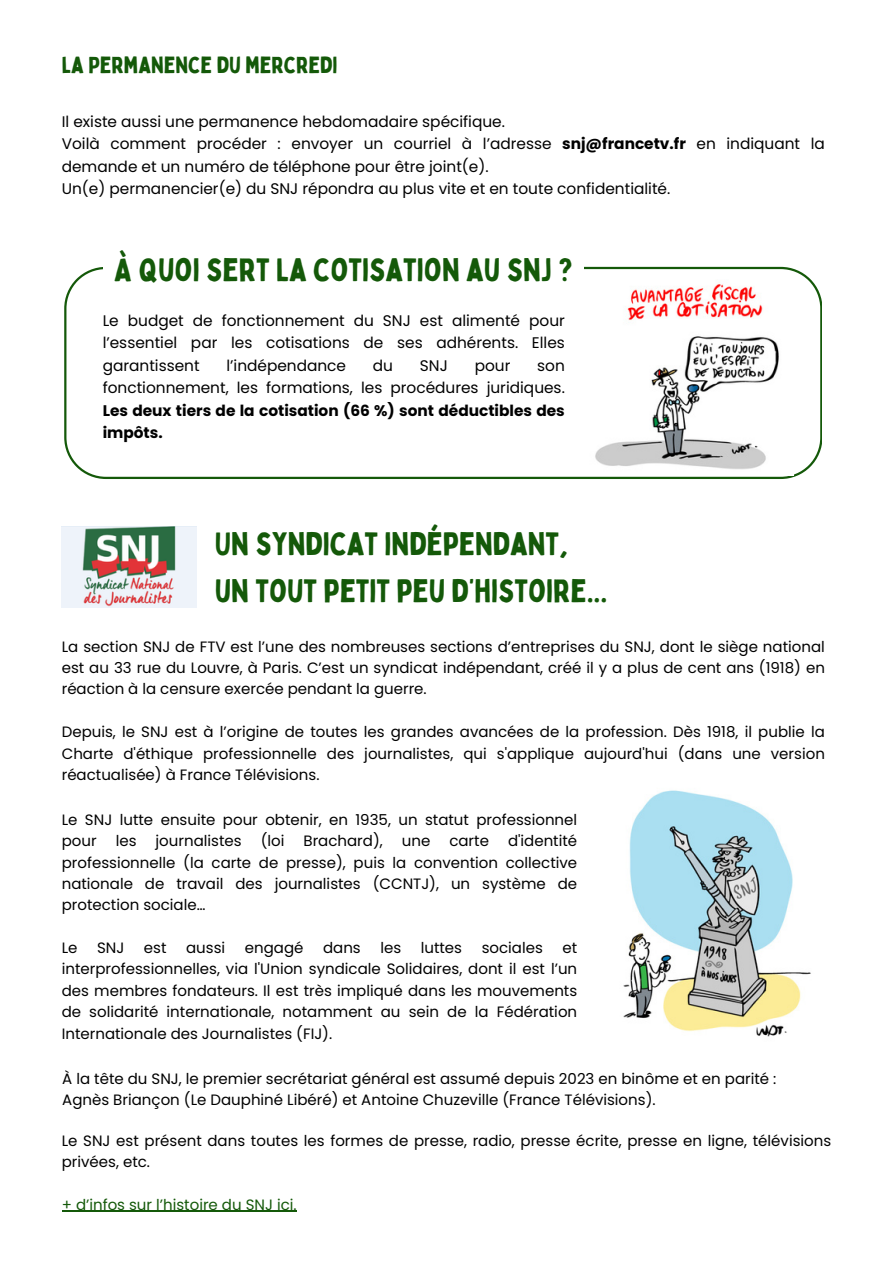
<style>
.page{position:relative;width:894px;height:1264px;background:#fff}
.page>*{position:absolute;margin:0;border:0;box-sizing:border-box;transform-origin:0 0}
.t1{font:31.8px/47.2px "Bobby Jones";color:#145909}
.t2{font:22.8px "Bobby Jones";color:#145909}
.t3{font:15.3px/22.5px "Poppins";color:#000;text-align:justify}
.t4{font:15px/21.3px "Poppins";color:#000;text-align:justify}
.t5{font:15px "Poppins";color:#145909}
.s1{font-weight:700}
</style>
<div class="page">
<svg style="left:64px;top:267px;width:757px;height:212px"></svg>
<div style="left:103px;top:245px;width:480px;height:44px;background:#fff"></div>
<img style="left:589px;top:279px;width:204px;height:196px">
<img style="left:623px;top:790px;width:188px;height:247px">
<hr style="left:62px;top:1210px;width:234px;height:1px;background:#145909">
<img style="left:62px;top:527px;width:135px;height:81px">
<p class="t2" style="left:62px;top:51px;width:277px">LA PERMANENCE DU MERCREDI</p>
<h2 class="t3" style="left:62px;top:110px;width:444px">Il existe aussi une permanence hebdomadaire spécifique.</h2>
<p class="t3" style="left:62px;top:133px;width:764px">Voilà comment procéder : envoyer un courriel à l’adresse <span class="s1">snj@francetv.fr</span> en indiquant la demande et un numéro de téléphone pour être joint(e).</p>
<p class="t3" style="left:62px;top:178px;width:610px">Un(e) permanencier(e) du SNJ répondra au plus vite et en toute confidentialité.</p>
<p class="t1" style="left:113px;top:246px;width:460px">À QUOI SERT LA COTISATION AU SNJ ?</p>
<h1 class="t3" style="left:103px;top:309px;width:463px">Le budget de fonctionnement du SNJ est alimenté pour l’essentiel par les cotisations de ses adhérents. Elles garantissent</h1>
<h1 class="t3" style="left:226px;top:354px;width:121px">l’indépendance</h1>
<h1 class="t3" style="left:373px;top:354px;width:22px">du</h1>
<h1 class="t3" style="left:420px;top:354px;width:29px">SNJ</h1>
<h1 class="t3" style="left:474px;top:354px;width:37px">pour</h1>
<h1 class="t3" style="left:103px;top:354px;width:463px;text-indent:434px">son fonctionnement, les formations, les procédures juridiques.<br><span class="s1">Les deux tiers de la cotisation (66 %) sont déductibles des impôts.</span></h1>
<p class="t1" style="left:215px;top:519px;width:394px">UN SYNDICAT INDÉPENDANT,<br>UN TOUT PETIT PEU D’HISTOIRE...</p>
<p class="t4" style="left:62px;top:635px;width:764px">La section SNJ de FTV est l’une des nombreuses sections d’entreprises du SNJ, dont le siège national est au 33 rue du Louvre, à Paris. C’est un syndicat indépendant, créé il y a plus de cent ans (1918) en réaction à la censure exercée pendant la guerre.</p>
<h1 class="t4" style="left:62px;top:721px;width:764px">Depuis, le SNJ est à l’origine de toutes les grandes avancées de la profession. Dès 1918, il publie la Charte d'éthique professionnelle des journalistes, qui s'applique aujourd'hui (dans une version réactualisée) à France Télévisions.</h1>
<p class="t4" style="left:62px;top:808px;width:517px">Le SNJ lutte ensuite pour obtenir, en 1935, un statut professionnel pour</p>
<p class="t4" style="left:116px;top:830px;width:22px">les</p>
<p class="t4" style="left:155px;top:830px;width:88px">journalistes</p>
<p class="t4" style="left:260px;top:830px;width:25px">(loi</p>
<p class="t4" style="left:303px;top:830px;width:81px">Brachard),</p>
<p class="t4" style="left:402px;top:830px;width:30px">une</p>
<p class="t4" style="left:449px;top:830px;width:41px">carte</p>
<p class="t4" style="left:62px;top:830px;width:517px;text-indent:446px">d'identité professionnelle (la carte de presse), puis la convention collective nationale de travail des journalistes (CCNTJ), un système de protection sociale…</p>
<p class="t4" style="left:62px;top:937px;width:17px">Le</p>
<p class="t4" style="left:97px;top:937px;width:29px">SNJ</p>
<p class="t4" style="left:144px;top:937px;width:24px">est</p>
<p class="t4" style="left:186px;top:937px;width:41px">aussi</p>
<p class="t4" style="left:245px;top:937px;width:60px">engagé</p>
<p class="t4" style="left:323px;top:937px;width:39px">dans</p>
<p class="t4" style="left:380px;top:937px;width:22px">les</p>
<p class="t4" style="left:420px;top:937px;width:43px">luttes</p>
<p class="t4" style="left:481px;top:937px;width:63px">sociales</p>
<p class="t4" style="left:62px;top:937px;width:517px;text-indent:500px">et interprofessionnelles, via l'Union syndicale Solidaires, dont il est l’un des membres fondateurs. Il est très impliqué dans les mouvements de solidarité internationale, notamment au sein de la Fédération Internationale des Journalistes (FIJ).</p>
<p class="t4" style="left:62px;top:1067px;width:715px">À la tête du SNJ, le premier secrétariat général est assumé depuis 2023 en binôme et en parité :</p>
<p class="t4" style="left:62px;top:1089px;width:594px">Agnès Briançon (Le Dauphiné Libéré) et Antoine Chuzeville (France Télévisions).</p>
<p class="t4" style="left:62px;top:1129px;width:770px">Le SNJ est présent dans toutes les formes de presse, radio, presse écrite, presse en ligne, télévisions privées, etc.</p>
<p class="t5" style="left:62px;top:1193px;width:236px">+ d’infos sur l’histoire du SNJ ici.</p>
</div>
